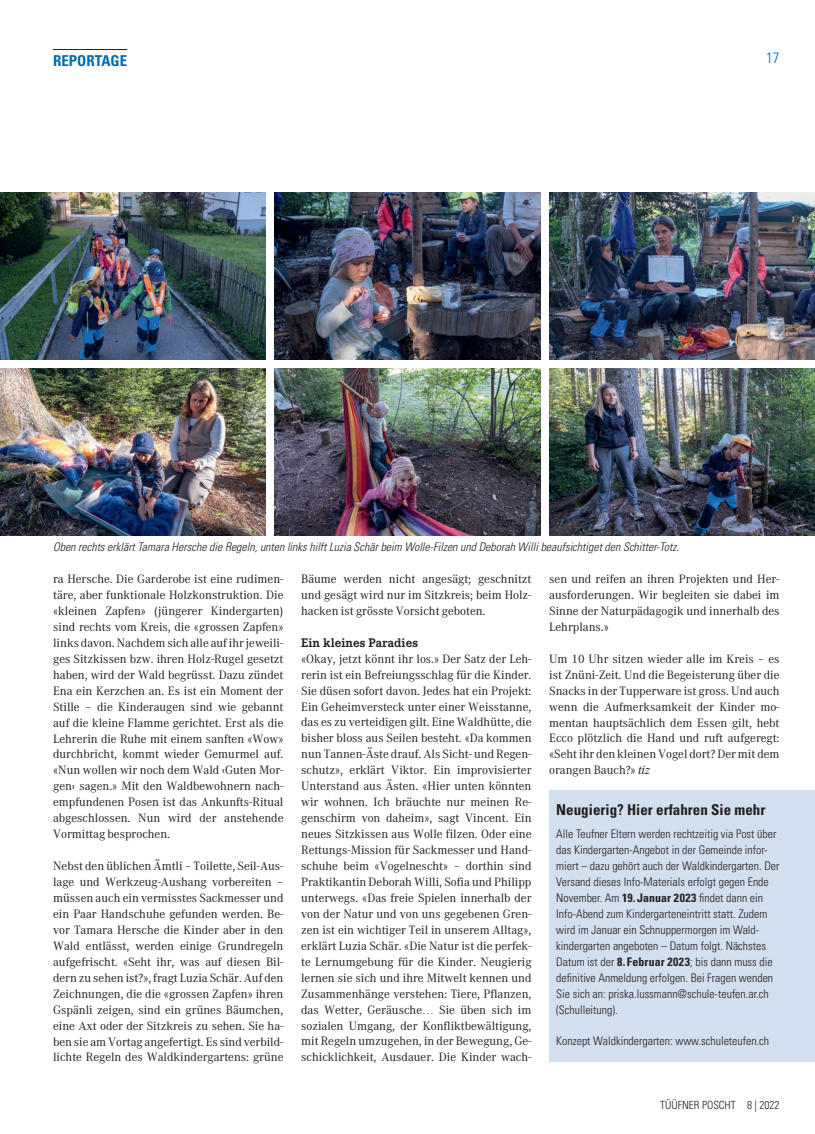
<style>
.page{position:relative;width:815px;height:1134px;background:#fff}
.page>*{position:absolute;margin:0;border:0;box-sizing:border-box;transform-origin:0 0}
.t1{font:700 condensed 15px "Univers LT Std";color:#231f20}
.t2{font:700 condensed 15px "Univers LT Std";color:#006caf}
.t3{font:300 condensed 15px "Univers LT Std";color:#006caf}
.t4{font:700 12.25px "Corporate EBQ";color:#231f20}
.t5{font:11.88px/16px "Corporate ABQ Regular 2";color:#231f20;text-align:justify}
.t6{font:300 condensed 11.88px/16px "Univers LT Std";color:#231f20}
.t7{font:italic 300 condensed 11.88px "Univers LT Std";color:#231f20}
.t8{font:300 condensed 11.25px "Univers LT Std";color:#231f20}
.s1{font-family:"Adelle Sans"}
.s2{font-family:"Corporate ABQ";font-style:italic}
.s3{font-weight:700}
</style>
<div class="page">
<div style="left:549px;top:790px;width:266px;height:271px;background:#d1dfef"></div>
<hr style="left:53px;top:49px;width:74px;height:1px;background:#231f20">
<img style="left:0;top:193px;width:266px;height:167px">
<img style="left:275px;top:369px;width:265px;height:166px">
<img style="left:549px;top:369px;width:266px;height:166px">
<img style="left:0;top:369px;width:266px;height:166px">
<img style="left:274px;top:193px;width:266px;height:167px">
<img style="left:549px;top:193px;width:266px;height:167px">
<p class="t2" style="left:53px;top:51px;width:76px">REPORTAGE</p>
<p class="t3" style="left:766px;top:49px;width:15px">17</p>
<p class="t7" style="left:53px;top:540px;width:627px">Oben rechts erklärt Tamara Hersche die Regeln, unten links hilft Luzia Schär beim Wolle-Filzen und Deborah Willi beaufsichtiget den Schitter-Totz.</p>
<p class="t5" style="left:53px;top:571px;width:232px">ra Hersche. Die Garderobe ist eine rudimen&shy;täre, aber funktionale Holzkonstruktion. Die «kleinen Zapfen» (jüngerer Kindergarten) sind rechts vom Kreis, die «grossen Zapfen» links davon. Nachdem sich alle auf ihr jeweili&shy;ges Sitzkissen bzw. ihren Holz-Rugel gesetzt haben, wird der Wald begrüsst. Dazu zündet Ena ein Kerzchen an. Es ist ein Moment der Stille – die Kinderaugen sind wie gebannt auf die kleine Flamme gerichtet. Erst als die Lehrerin die Ruhe mit einem sanften «Wow» durchbricht, kommt wieder Gemurmel auf. «Nun wollen wir noch dem Wald <span class="s1">‹</span>Guten Mor&shy;gen<span class="s1">›</span> sagen.» Mit den Waldbewohnern nach&shy;empfundenen Posen ist das Ankunfts-Ritual abgeschlossen. Nun wird der anstehende Vormittag besprochen.</p>
<p class="t5" style="left:53px;top:858px;width:232px">Nebst den üblichen Ämtli – Toilette, Seil-Aus&shy;lage und Werkzeug-Aushang vorbereiten – müssen auch ein vermisstes Sackmesser und ein Paar Handschuhe gefunden werden. Be&shy;vor Tamara Hersche die Kinder aber in den Wald entlässt, werden einige Grundregeln aufgefrischt. «Seht ihr, was auf diesen Bil&shy;dern zu sehen ist?», fragt Luzia Schär. Auf den Zeichnungen, die die «grossen Zapfen» ihren Gspänli zeigen, sind ein grünes Bäumchen, eine Axt oder der Sitzkreis zu sehen. Sie ha&shy;ben sie am Vortag angefertigt. Es sind verbild&shy;lichte Regeln des Waldkindergartens: grüne</p>
<p class="t5" style="left:301px;top:571px;width:232px">Bäume werden nicht angesägt; geschnitzt und gesägt wird nur im Sitzkreis; beim Holz&shy;hacken ist grösste Vorsicht geboten.</p>
<p class="t4" style="left:301px;top:635px;width:118px">Ein kleines Paradies</p>
<p class="t5" style="left:301px;top:651px;width:232px">«Okay, jetzt könnt ihr los.» Der Satz der Leh&shy;rerin ist ein Befreiungsschlag für die Kinder.<br>Sie düsen sofort davon. Jedes hat ein Projekt:<br>Ein Geheimversteck unter einer Weisstanne, das es zu verteidigen gilt. Eine Waldhütte, die bisher bloss aus Seilen besteht. «Da kommen nun Tannen-Äste drauf. Als Sicht- und Regen&shy;schutz», erklärt Viktor. Ein improvisierter Unterstand aus Ästen. «Hier unten könnten wir wohnen. Ich bräuchte nur meinen Re&shy;genschirm von daheim», sagt Vincent. Ein neues Sitzkissen aus Wolle filzen. Oder eine Rettungs-Mission für Sackmesser und Hand&shy;schuhe beim «Vogelnescht» – dorthin sind Praktikantin Deborah Willi, Sofia und Philipp unterwegs. «Das freie Spielen innerhalb der von der Natur und von uns gegebenen Gren&shy;zen ist ein wichtiger Teil in unserem Alltag», erklärt Luzia Schär. «Die Natur ist die perfek&shy;te Lernumgebung für die Kinder. Neugierig lernen sie sich und ihre Mitwelt kennen und Zusammenhänge verstehen: Tiere, Pflanzen, das Wetter, Geräusche… Sie üben sich im sozialen Umgang, der Konfliktbewältigung, mit Regeln umzugehen, in der Bewegung, Ge&shy;schicklichkeit, Ausdauer. Die Kinder wach-</p>
<p class="t5" style="left:549px;top:571px;width:232px">sen und reifen an ihren Projekten und Her&shy;ausforderungen. Wir begleiten sie dabei im Sinne der Naturpädagogik und innerhalb des Lehrplans.»</p>
<p class="t5" style="left:549px;top:651px;width:232px">Um 10 Uhr sitzen wieder alle im Kreis – es ist Znüni-Zeit. Und die Begeisterung über die Snacks in der Tupperware ist gross. Und auch wenn die Aufmerksamkeit der Kinder mo&shy;mentan hauptsächlich dem Essen gilt, hebt Ecco plötzlich die Hand und ruft aufgeregt: «Seht ihr den kleinen Vogel dort? Der mit dem orangen Bauch?» <span class="s2">tiz</span></p>
<p class="t1" style="left:556px;top:801px;width:211px">Neugierig? Hier erfahren Sie mehr</p>
<p class="t6" style="left:556px;top:826px;width:225px">Alle Teufner Eltern werden rechtzeitig via Post über das Kindergarten-Angebot in der Gemeinde infor&shy;miert – dazu gehört auch der Waldkindergarten. Der Versand dieses Info-Materials erfolgt gegen Ende November. Am <span class="s3">19.Januar 2023</span> findet dann ein Info-Abend zum Kindergarteneintritt statt. Zudem wird im Januar ein Schnuppermorgen im Wald&shy;kindergarten angeboten – Datum folgt. Nächstes Datum ist der <span class="s3">8. Februar 2023</span>; bis dann muss die definitive Anmeldung erfolgen. Bei Fragen wenden Sie sich an: priska.lussmann@schule-teufen.ar.ch (Schulleitung).</p>
<p class="t6" style="left:556px;top:1033px;width:214px">Konzept Waldkindergarten: www.schuleteufen.ch</p>
<p class="t8" style="left:660px;top:1098px;width:121px">TÜÜFNER POSCHT 8 | 2022</p>
</div>
